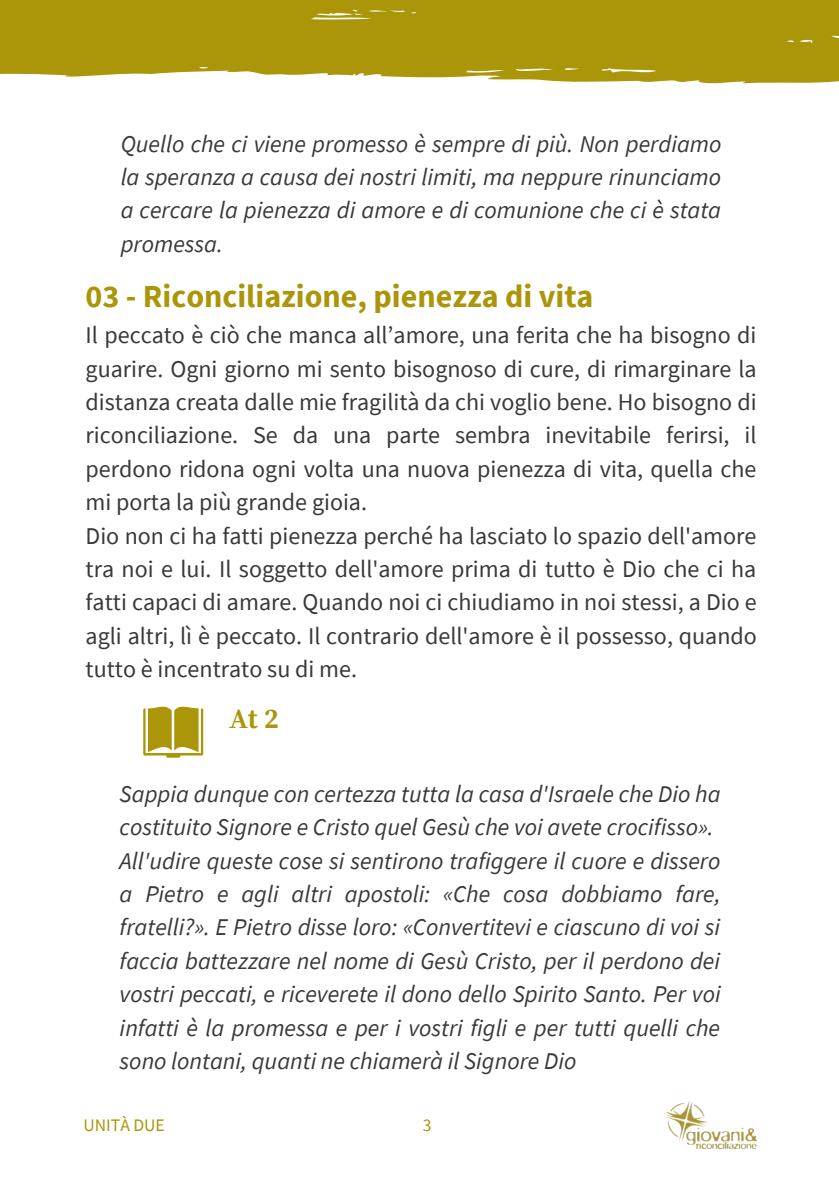
<style>
.page{position:relative;width:839px;height:1191px;background:#fff}
.page>*{position:absolute;margin:0;border:0;box-sizing:border-box;transform-origin:0 0}
.t1{font:700 32px "Source Sans Pro";color:#ab960a}
.t2{font:700 28px "Source Serif Pro";color:#ab960a}
.t3{font:italic 24px/33.4px "Source Sans Pro";color:#393939}
.t4{font:24px/33.4px "Source Sans Pro";color:#393939}
.t5{font:17.6px "Source Sans Pro";color:#ab960a}
</style>
<div class="page">
<svg style="left:0;top:0;width:838px;height:84px;background:#b29e1e"></svg>
<svg style="left:143px;top:707px;width:60px;height:51px"></svg>
<img style="left:665px;top:1100px;width:91px;height:48px">
<p class="t3" style="left:121px;top:126px;width:602px;text-align:justify">Quello che ci viene promesso è sempre di più. Non perdiamo la speranza a causa dei nostri limiti, ma neppure rinunciamo a cercare la pienezza di amore e di comunione che ci è stata promessa.</p>
<h1 class="t1" style="left:86px;top:276px;width:509px">03 - Riconciliazione, pienezza di vita</h1>
<p class="t4" style="left:86px;top:318px;width:672px">Il peccato è ciò che manca all’amore, una ferita che ha bisogno di guarire. Ogni giorno mi sento bisognoso di cure, di rimarginare la distanza creata dalle mie fragilità da chi voglio bene. Ho bisogno di riconciliazione. Se da una parte sembra inevitabile ferirsi, il perdono ridona ogni volta una nuova pienezza di vita, quella che mi porta la più grande gioia.<br>Dio non ci ha fatti pienezza perché ha lasciato lo spazio dell'amore tra noi e lui. Il soggetto dell'amore prima di tutto è Dio che ci ha fatti capaci di amare. Quando noi ci chiudiamo in noi stessi, a Dio e agli altri, lì è peccato. Il contrario dell'amore è il possesso, quando tutto è incentrato su di me.</p>
<p class="t2" style="left:229px;top:702px;width:51px">At 2</p>
<p class="t3" style="left:120px;top:777px;width:602px">Sappia dunque con certezza tutta la casa d'Israele che Dio ha costituito Signore e Cristo quel Gesù che voi avete crocifisso».<br>All'udire queste cose si sentirono trafiggere il cuore e dissero a Pietro e agli altri apostoli: «Che cosa dobbiamo fare, fratelli?». E Pietro disse loro: «Convertitevi e ciascuno di voi si faccia battezzare nel nome di Gesù Cristo, per il perdono dei vostri peccati, e riceverete il dono dello Spirito Santo. Per voi infatti è la promessa e per i vostri figli e per tutti quelli che sono lontani, quanti ne chiamerà il Signore Dio</p>
<p class="t5" style="left:83px;top:1113px;width:83px">UNITÀ DUE</p>
<p class="t5" style="left:422px;top:1113px;width:10px">3</p>
</div>
